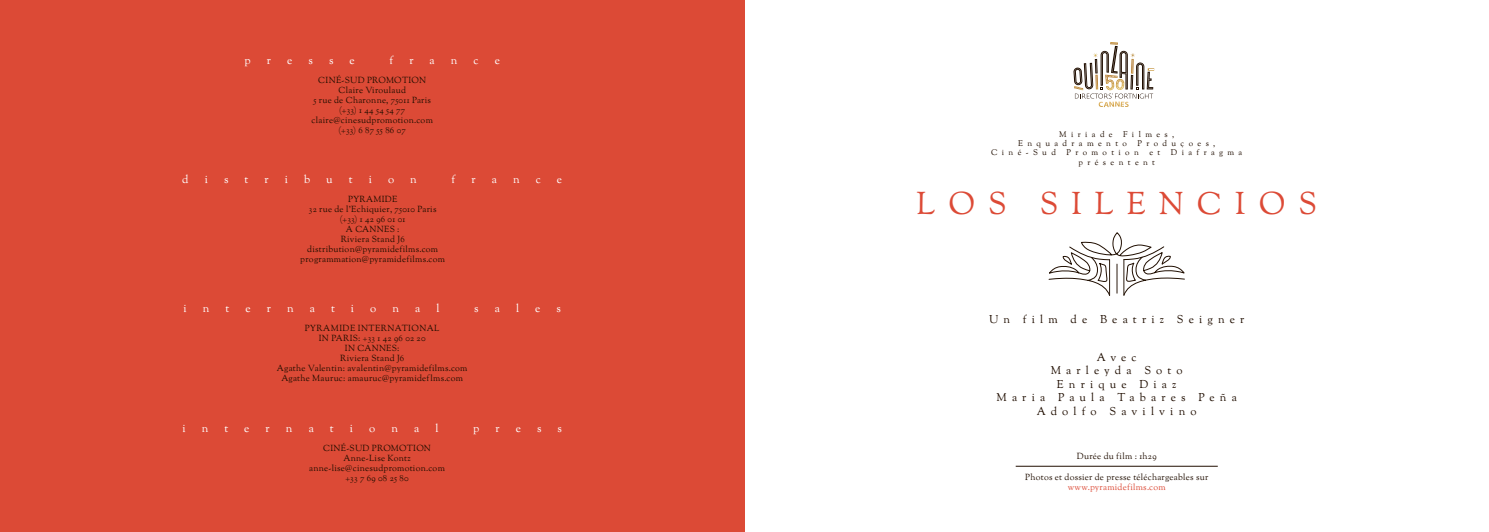
<style>
.page{position:relative;width:1489px;height:532px;background:#fff}
.page>*{position:absolute;margin:0;border:0;box-sizing:border-box;transform-origin:0 0}
.t1{font:31.25px "Sorts Mill Goudy";letter-spacing:.42em;color:#dc4a36}
.t2{font:11.25px/13.6px "Sorts Mill Goudy";letter-spacing:.46em;color:#200e00;text-align:center}
.t3{font:11.25px "Sorts Mill Goudy";color:#fff}
.t4{font:8.75px/10px "Sorts Mill Goudy";letter-spacing:.03em;color:#200e00;text-align:center}
.t5{font:8.75px "Sorts Mill Goudy";letter-spacing:.03em;color:#dc4a36}
.t6{font:8.12px/9.4px "Sorts Mill Goudy";letter-spacing:.54em;color:#200e00}
</style>
<div class="page">
<div style="left:0;top:0;width:744px;height:531px;background:#dc4a36"></div>
<svg style="left:1073px;top:42px;width:81px;height:65px"></svg>
<hr style="left:1015px;top:466px;width:202px;height:1px;background:#200e00">
<svg style="left:1048px;top:232px;width:137px;height:64px"></svg>
<p class="t3" style="left:244px;top:53px;width:8px">p</p>
<p class="t3" style="left:267px;top:53px;width:6px">r</p>
<p class="t3" style="left:287px;top:53px;width:7px">e</p>
<p class="t3" style="left:308px;top:53px;width:6px">s</p>
<p class="t3" style="left:329px;top:53px;width:6px">s</p>
<p class="t3" style="left:349px;top:53px;width:7px">e</p>
<p class="t3" style="left:389px;top:53px;width:5px">f</p>
<p class="t3" style="left:409px;top:53px;width:6px">r</p>
<p class="t3" style="left:429px;top:53px;width:7px">a</p>
<p class="t3" style="left:451px;top:53px;width:8px">n</p>
<p class="t3" style="left:473px;top:53px;width:7px">c</p>
<p class="t3" style="left:494px;top:53px;width:7px">e</p>
<p class="t4" style="left:311px;top:76px;width:123px">CINÉ-SUD PROMOTION<br>Claire Viroulaud<br>5 rue de Charonne, 75011 Paris (+33) 1 44 54 54 77 claire@cinesudpromotion.com (+33) 6 87 55 86 07</p>
<p class="t3" style="left:182px;top:172px;width:8px">d</p>
<p class="t3" style="left:205px;top:172px;width:5px">i</p>
<p class="t3" style="left:224px;top:172px;width:6px">s</p>
<p class="t3" style="left:244px;top:172px;width:5px">t</p>
<p class="t3" style="left:264px;top:172px;width:6px">r</p>
<p class="t3" style="left:285px;top:172px;width:5px">i</p>
<p class="t3" style="left:304px;top:172px;width:8px">b</p>
<p class="t3" style="left:326px;top:172px;width:8px">u</p>
<p class="t3" style="left:349px;top:172px;width:5px">t</p>
<p class="t3" style="left:369px;top:172px;width:5px">i</p>
<p class="t3" style="left:388px;top:172px;width:8px">o</p>
<p class="t3" style="left:410px;top:172px;width:8px">n</p>
<p class="t3" style="left:451px;top:172px;width:5px">f</p>
<p class="t3" style="left:471px;top:172px;width:6px">r</p>
<p class="t3" style="left:492px;top:172px;width:7px">a</p>
<p class="t3" style="left:513px;top:172px;width:8px">n</p>
<p class="t3" style="left:535px;top:172px;width:7px">c</p>
<p class="t3" style="left:557px;top:172px;width:7px">e</p>
<p class="t4" style="left:300px;top:195px;width:146px">PYRAMIDE<br>32 rue de l’Echiquier, 75010 Paris (+33) 1 42 96 01 01<br>A CANNES :<br>Riviera Stand J6 distribution@pyramidefilms.com programmation@pyramidefilms.com</p>
<p class="t3" style="left:183px;top:301px;width:5px">i</p>
<p class="t3" style="left:203px;top:301px;width:8px">n</p>
<p class="t3" style="left:225px;top:301px;width:5px">t</p>
<p class="t3" style="left:245px;top:301px;width:7px">e</p>
<p class="t3" style="left:267px;top:301px;width:6px">r</p>
<p class="t3" style="left:287px;top:301px;width:8px">n</p>
<p class="t3" style="left:310px;top:301px;width:7px">a</p>
<p class="t3" style="left:331px;top:301px;width:5px">t</p>
<p class="t3" style="left:351px;top:301px;width:5px">i</p>
<p class="t3" style="left:370px;top:301px;width:8px">o</p>
<p class="t3" style="left:392px;top:301px;width:8px">n</p>
<p class="t3" style="left:415px;top:301px;width:7px">a</p>
<p class="t3" style="left:436px;top:301px;width:5px">l</p>
<p class="t3" style="left:474px;top:301px;width:6px">s</p>
<p class="t3" style="left:494px;top:301px;width:7px">a</p>
<p class="t3" style="left:516px;top:301px;width:5px">l</p>
<p class="t3" style="left:535px;top:301px;width:7px">e</p>
<p class="t3" style="left:556px;top:301px;width:6px">s</p>
<p class="t4" style="left:277px;top:323px;width:192px">PYRAMIDE INTERNATIONAL<br>IN PARIS: +33 1 42 96 02 20<br>IN CANNES:<br>Riviera Stand J6<br>Agathe Valentin: avalentin@pyramidefilms.com<br>Agathe Mauruc: amauruc@pyramideflms.com</p>
<p class="t3" style="left:182px;top:421px;width:5px">i</p>
<p class="t3" style="left:202px;top:421px;width:8px">n</p>
<p class="t3" style="left:224px;top:421px;width:5px">t</p>
<p class="t3" style="left:244px;top:421px;width:7px">e</p>
<p class="t3" style="left:266px;top:421px;width:6px">r</p>
<p class="t3" style="left:286px;top:421px;width:8px">n</p>
<p class="t3" style="left:309px;top:421px;width:7px">a</p>
<p class="t3" style="left:330px;top:421px;width:5px">t</p>
<p class="t3" style="left:350px;top:421px;width:5px">i</p>
<p class="t3" style="left:369px;top:421px;width:8px">o</p>
<p class="t3" style="left:391px;top:421px;width:8px">n</p>
<p class="t3" style="left:414px;top:421px;width:7px">a</p>
<p class="t3" style="left:435px;top:421px;width:5px">l</p>
<p class="t3" style="left:473px;top:421px;width:8px">p</p>
<p class="t3" style="left:495px;top:421px;width:6px">r</p>
<p class="t3" style="left:515px;top:421px;width:7px">e</p>
<p class="t3" style="left:537px;top:421px;width:6px">s</p>
<p class="t3" style="left:557px;top:421px;width:6px">s</p>
<p class="t4" style="left:309px;top:443px;width:137px">CINÉ-SUD PROMOTION<br>Anne-Lise Kontz anne-lise@cinesudpromotion.com +33 7 69 08 25 80</p>
<p class="t6" style="left:1059px;top:130px;width:55px">Miriade</p>
<p class="t6" style="left:1018px;top:130px;width:157px;text-indent:105px">Filmes,<br>Enquadramento</p>
<p class="t6" style="left:1137px;top:139px;width:79px">Produçoes,</p>
<p class="t6" style="left:991px;top:149px;width:66px">Ciné-Sud</p>
<p class="t6" style="left:1066px;top:149px;width:74px">Promotion</p>
<p class="t6" style="left:1149px;top:149px;width:12px">e t</p>
<p class="t6" style="left:1170px;top:149px;width:73px">Diafragma</p>
<p class="t6" style="left:1078px;top:158px;width:78px">présentent</p>
<h1 class="t1" style="left:916px;top:184px;width:402px">LOS SILENCIOS</h1>
<p class="t2" style="left:989px;top:313px;width:257px">Un film de Beatriz Seigner</p>
<p class="t2" style="left:996px;top:350px;width:242px">Avec<br>Marleyda Soto<br>Enrique Diaz<br>Maria Paula Tabares Peña<br>Adolfo Savilvino</p>
<p class="t4" style="left:1076px;top:451px;width:81px">Durée du film : 1h29</p>
<p class="t4" style="left:1025px;top:472px;width:184px">Photos et dossier de presse téléchargeables sur</p>
<p class="t5" style="left:1067px;top:481px;width:99px">www.pyramidefilms.com</p>
</div>
